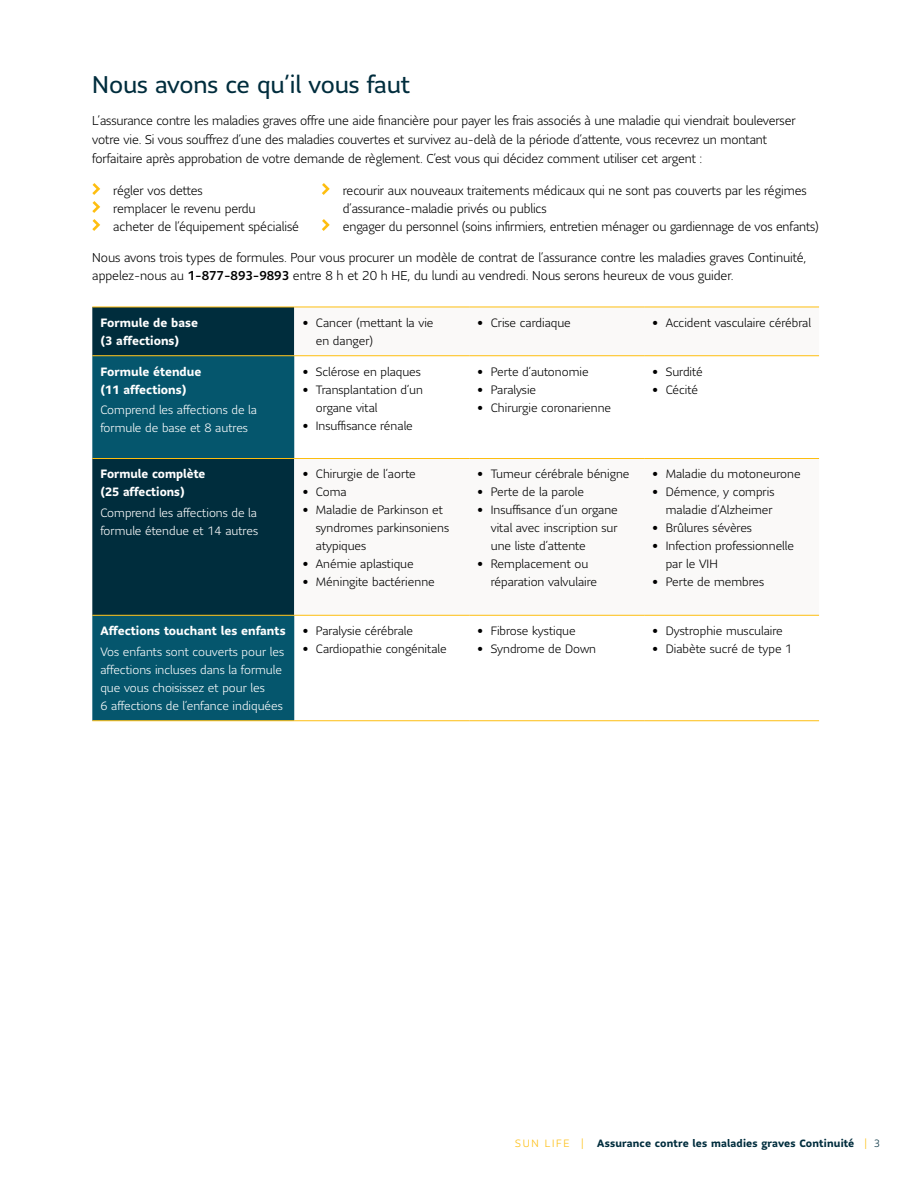
<style>
.page{position:relative;width:918px;height:1188px;background:#fff}
.page>*{position:absolute;margin:0;border:0;box-sizing:border-box;transform-origin:0 0}
.Subtitle{font:24px "Sun Life Sans";letter-spacing:-.005em;color:#002d3d}
.Body{font:300 12.75px/19.2px "Sun Life Sans";letter-spacing:-.01em;color:#000}
.Body-2{font:300 12.75px "Sun Life Sans";letter-spacing:-.01em;color:#000;scale:.96 1}
.Body-3{font:300 12px/18px "Sun Life Sans";color:#000}
.Body-4{font:300 12px/18px "Sun Life Sans";color:#fff}
.Body-5{font:700 12px/18px "Sun Life Sans";color:#fff}
.t1{font:700 10.5px "Sun Life Sans";letter-spacing:.015em;color:#002d3d}
.t2{font:300 10.5px "Sun Life Sans";letter-spacing:.15em;color:#febe10}
.s1{font-weight:500}
.s2{font-weight:300;color:#febe10}
.s3{font-weight:300}
</style>
<div class="page">
<svg style="left:92px;top:183px;width:8px;height:12px"></svg>
<svg style="left:322px;top:183px;width:8px;height:12px"></svg>
<svg style="left:92px;top:201px;width:8px;height:12px"></svg>
<svg style="left:92px;top:219px;width:8px;height:12px"></svg>
<svg style="left:322px;top:219px;width:8px;height:12px"></svg>
<div style="left:92px;top:308px;width:202px;height:47px;background:#002d3d"></div>
<svg style="left:294px;top:308px;width:525px;height:307px"></svg>
<svg style="left:92px;top:356px;width:202px;height:364px;background:#034558"></svg>
<hr style="left:92px;top:458px;width:202px;height:1px;background:#febe10">
<hr style="left:294px;top:458px;width:175px;height:1px;background:#febe10">
<hr style="left:469px;top:458px;width:175px;height:1px;background:#febe10">
<hr style="left:644px;top:458px;width:175px;height:1px;background:#febe10">
<hr style="left:92px;top:615px;width:202px;height:1px;background:#febe10">
<hr style="left:294px;top:615px;width:175px;height:1px;background:#febe10">
<hr style="left:469px;top:615px;width:175px;height:1px;background:#febe10">
<hr style="left:644px;top:615px;width:175px;height:1px;background:#febe10">
<hr style="left:92px;top:720px;width:202px;height:1px;background:#febe10">
<hr style="left:294px;top:720px;width:175px;height:1px;background:#febe10">
<hr style="left:469px;top:720px;width:175px;height:1px;background:#febe10">
<hr style="left:644px;top:720px;width:175px;height:1px;background:#febe10">
<hr style="left:92px;top:307px;width:202px;height:1px;background:#febe10">
<hr style="left:294px;top:307px;width:175px;height:1px;background:#febe10">
<hr style="left:469px;top:307px;width:175px;height:1px;background:#febe10">
<hr style="left:644px;top:307px;width:175px;height:1px;background:#febe10">
<hr style="left:92px;top:355px;width:202px;height:1px;background:#febe10">
<hr style="left:294px;top:355px;width:175px;height:1px;background:#febe10">
<hr style="left:469px;top:355px;width:175px;height:1px;background:#febe10">
<hr style="left:644px;top:355px;width:175px;height:1px;background:#febe10">
<p class="Subtitle" style="left:92px;top:68px;width:319px">Nous avons ce qu’il vous faut</p>
<p class="Body" style="left:92px;top:111px;width:705px">L’assurance contre les maladies graves offre une aide financière pour payer les frais associés à une maladie qui viendrait bouleverser votre vie. Si vous souffrez d’une des maladies couvertes et survivez au-delà de la période d’attente, vous recevrez un montant forfaitaire après approbation de votre demande de règlement. C’est vous qui décidez comment utiliser cet argent :</p>
<p class="Body" style="left:113px;top:181px;width:91px">régler vos dettes</p>
<p class="Body" style="left:343px;top:181px;width:465px">recourir aux nouveaux traitements médicaux qui ne sont pas couverts par les régimes</p>
<p class="Body" style="left:113px;top:199px;width:144px">remplacer le revenu perdu</p>
<p class="Body" style="left:343px;top:199px;width:205px">d’assurance-maladie privés ou publics</p>
<p class="Body" style="left:113px;top:217px;width:187px">acheter de l’équipement spécialisé</p>
<p class="Body-2" style="left:343px;top:218px;width:498px">engager du personnel (soins infirmiers, entretien ménager ou gardiennage de vos enfants)</p>
<p class="Body" style="left:92px;top:249px;width:716px;line-height:18px">Nous avons trois types de formules. Pour vous procurer un modèle de contrat de l’assurance contre les maladies graves Continuité, appelez-nous au <span class="s1">1-877-893-9893</span> entre 8 h et 20 h HE, du lundi au vendredi. Nous serons heureux de vous guider.</p>
<p class="Body-5" style="left:100px;top:313px;width:99px">Formule de base (3 affections)</p>
<p class="Body-3" style="left:316px;top:313px;width:119px;text-indent:-14px">• Cancer (mettant la vie en danger)</p>
<p class="Body-3" style="left:477px;top:313px;width:95px">• Crise cardiaque</p>
<p class="Body-3" style="left:652px;top:313px;width:160px">• Accident vasculaire cérébral</p>
<p class="Body-5" style="left:100px;top:362px;width:102px">Formule étendue (11 affections)</p>
<p class="Body-4" style="left:100px;top:401px;width:158px">Comprend les affections de la formule de base et 8 autres</p>
<p class="Body-3" style="left:302px;top:362px;width:120px">• Sclérose en plaques</p>
<p class="Body-3" style="left:316px;top:380px;width:109px;text-indent:-14px">• Transplantation d’un organe vital</p>
<p class="Body-3" style="left:302px;top:416px;width:112px">• Insuffisance rénale</p>
<p class="Body-3" style="left:477px;top:362px;width:113px">• Perte d’autonomie</p>
<p class="Body-3" style="left:477px;top:380px;width:60px">• Paralysie</p>
<p class="Body-3" style="left:477px;top:398px;width:135px">• Chirurgie coronarienne</p>
<p class="Body-3" style="left:652px;top:362px;width:52px">• Surdité</p>
<p class="Body-3" style="left:652px;top:380px;width:47px">• Cécité</p>
<p class="Body-5" style="left:100px;top:465px;width:106px">Formule complète (25 affections)</p>
<p class="Body-4" style="left:100px;top:504px;width:159px">Comprend les affections de la formule étendue et 14 autres</p>
<p class="Body-5" style="left:100px;top:622px;width:187px">Affections touchant les enfants</p>
<p class="Body-4" style="left:100px;top:642px;width:185px">Vos enfants sont couverts pour les affections incluses dans la formule que vous choisissez et pour les<br>6 affections de l’enfance indiquées</p>
<p class="Body-3" style="left:302px;top:465px;width:115px">• Chirurgie de l’aorte</p>
<p class="Body-3" style="left:302px;top:483px;width:46px">• Coma</p>
<p class="Body-3" style="left:316px;top:501px;width:135px;text-indent:-14px">• Maladie de Parkinson et syndromes parkinsoniens atypiques</p>
<p class="Body-3" style="left:302px;top:555px;width:113px">• Anémie aplastique</p>
<p class="Body-3" style="left:302px;top:573px;width:134px">• Méningite bactérienne</p>
<p class="Body-3" style="left:302px;top:622px;width:112px">• Paralysie cérébrale</p>
<p class="Body-3" style="left:302px;top:640px;width:146px">• Cardiopathie congénitale</p>
<p class="Body-3" style="left:477px;top:465px;width:154px">• Tumeur cérébrale bénigne</p>
<p class="Body-3" style="left:477px;top:483px;width:108px">• Perte de la parole</p>
<p class="Body-3" style="left:491px;top:501px;width:129px;text-align:justify;text-indent:-14px">• Insuffisance d’un organe vital avec inscription sur une liste d’attente</p>
<p class="Body-3" style="left:491px;top:555px;width:108px;text-indent:-14px">• Remplacement ou réparation valvulaire</p>
<p class="Body-3" style="left:477px;top:622px;width:100px">• Fibrose kystique</p>
<p class="Body-3" style="left:477px;top:640px;width:120px">• Syndrome de Down</p>
<p class="Body-3" style="left:652px;top:465px;width:150px">• Maladie du motoneurone</p>
<p class="Body-3" style="left:652px;top:483px;width:124px;text-align:right">• Démence, y compris maladie d’Alzheimer</p>
<p class="Body-3" style="left:652px;top:519px;width:101px">• Brûlures sévères</p>
<p class="Body-3" style="left:666px;top:537px;width:130px;text-indent:-14px">• Infection professionnelle par le VIH</p>
<p class="Body-3" style="left:652px;top:573px;width:113px">• Perte de membres</p>
<p class="Body-3" style="left:652px;top:622px;width:132px">• Dystrophie musculaire</p>
<p class="Body-3" style="left:652px;top:640px;width:142px">• Diabète sucré de type 1</p>
<p class="t2" style="left:515px;top:1137px;width:70px">SUN LIFE |</p>
<p class="t1" style="left:597px;top:1136px;width:285px">Assurance contre les maladies graves Continuité <span class="s2">|</span> <span class="s3">3</span></p>
</div>
